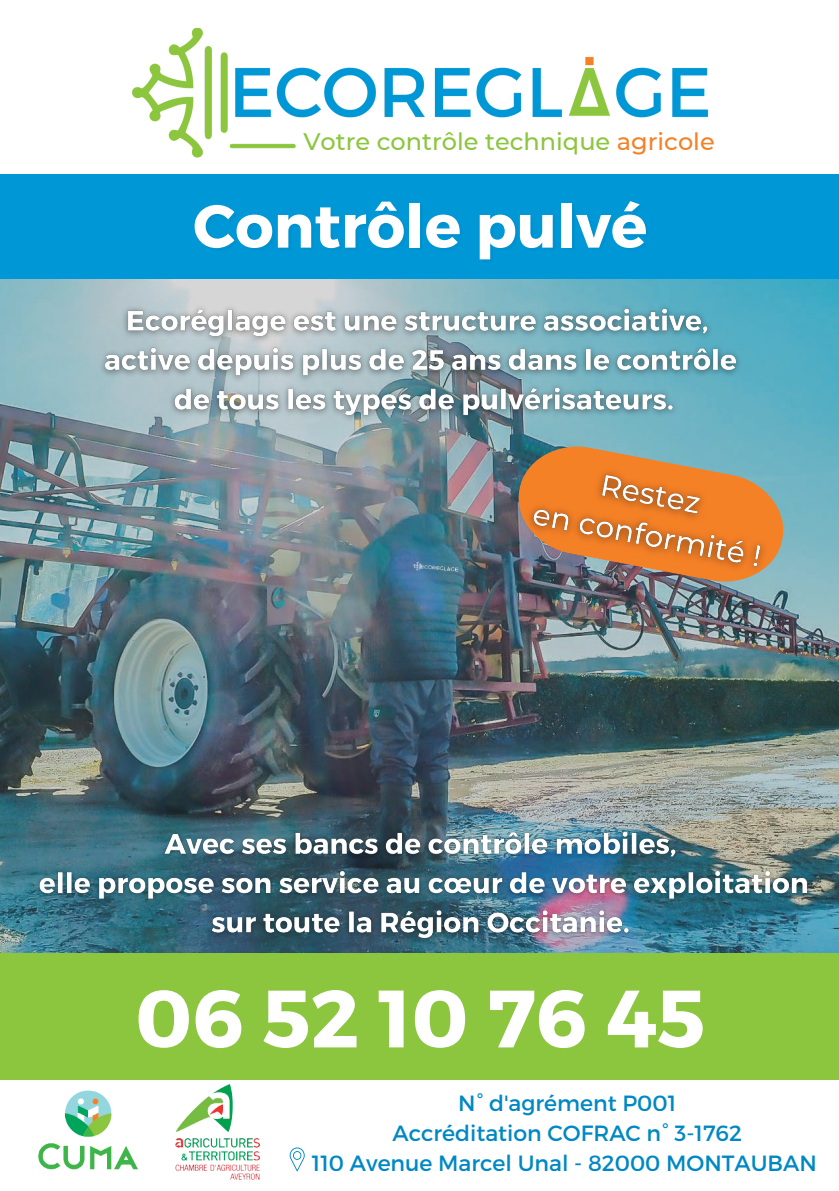
<style>
.page{position:relative;width:839px;height:1191px;background:#fff}
.page>*{position:absolute;margin:0;border:0;box-sizing:border-box;transform-origin:0 0}
.t1{font:700 81px "Montserrat";color:#fff}
.t2{font:700 60.6px "Montserrat";color:#fff}
.t3{font:500 24px "Montserrat";color:#8cc63e}
.t4{font:22px "Montserrat";color:#0088c4}
.s1{color:#f58127}
</style>
<div class="page">
<img style="left:132px;top:29px;width:577px;height:129px">
<img style="left:0;top:278px;width:838px;height:676px">
<div style="left:0;top:174px;width:838px;height:104px;background:#0097d7"></div>
<img style="left:37px;top:1084px;width:223px;height:96px">
<div style="left:0;top:954px;width:838px;height:126px;background:#8cc63e"></div>
<img style="left:413px;top:560px;width:46px;height:16px">
<svg style="left:290px;top:1147px;width:15px;height:24px"></svg>
<div style="left:297px;top:120px;width:428px;height:49px;background:#fff"></div>
<img style="left:93px;top:291px;width:654px;height:136px">
<img style="left:24px;top:818px;width:792px;height:130px">
<img style="left:514px;top:440px;width:273px;height:151px">
<p class="t3" style="left:303px;top:126px;width:413px">Votre contrôle technique <span class="s1">agricole</span></p>
<p class="t2" style="left:193px;top:187px;width:455px">Contrôle pulvé</p>
<p class="t1" style="left:135px;top:966px;width:571px">06 52 10 76 45</p>
<p class="t4" style="left:458px;top:1088px;width:219px">N° d'agrément P001</p>
<p class="t4" style="left:392px;top:1118px;width:351px">Accréditation COFRAC n° 3-1762</p>
<p class="t4" style="left:312px;top:1148px;width:506px">110 Avenue Marcel Unal - 82000 MONTAUBAN</p>
</div>
